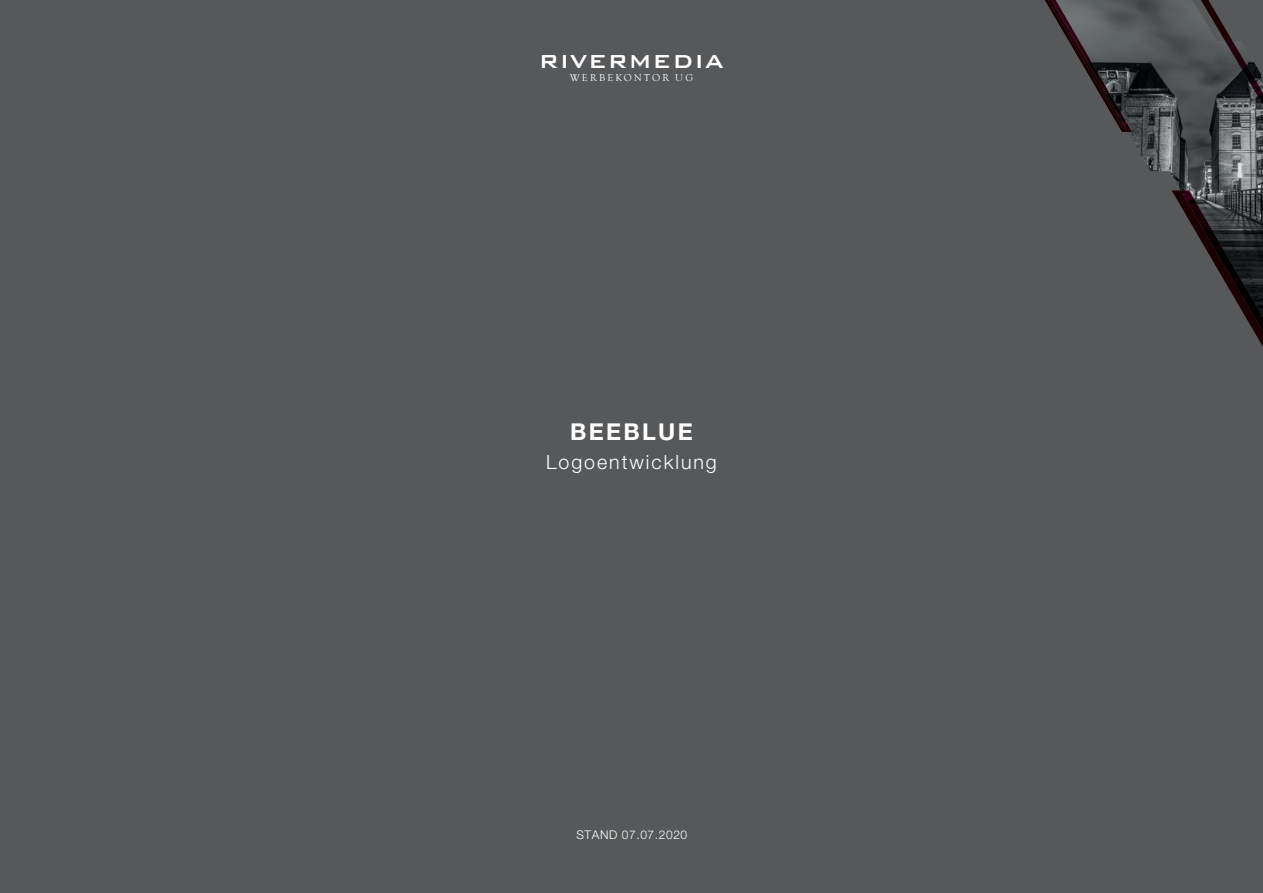
<style>
.page{position:relative;width:1263px;height:893px;background:#fff}
.page>*{position:absolute;margin:0;border:0;box-sizing:border-box;transform-origin:0 0}
.t1{font:500 25.05px "Bank Gothic BT";letter-spacing:.03em;color:#fff}
.t2{font:700 23.25px "Helvetica Neue LT Std";letter-spacing:.1em;color:#fff}
.t3{font:300 19.65px "Helvetica Neue LT Std";letter-spacing:.1em;color:#fff}
.t4{font:300 12px "Helvetica Neue LT Std";letter-spacing:.05em;color:#fff}
.t5{font:10.35px "Goudy Old Style T";letter-spacing:.21em;color:#fff}
</style>
<div class="page">
<div style="left:1px;top:0;width:1262px;height:893px;background:#57585a"></div>
<img style="left:1128px;top:0;width:135px;height:190px">
<svg style="left:1201px;top:0;width:31px;height:41px"></svg>
<img style="left:1225px;top:41px;width:38px;height:64px">
<svg style="left:1045px;top:0;width:7px;height:12px"></svg>
<img style="left:1052px;top:0;width:80px;height:132px">
<svg style="left:1172px;top:190px;width:91px;height:157px"></svg>
<img style="left:1180px;top:190px;width:83px;height:142px">
<h1 class="t1" style="left:539px;top:48px;width:187px">RIVERMEDIA</h1>
<p class="t5" style="left:570px;top:72px;width:125px">WERBEKONTOR UG</p>
<h2 class="t2" style="left:570px;top:418px;width:124px">BEEBLUE</h2>
<h3 class="t3" style="left:546px;top:450px;width:172px">Logoentwicklung</h3>
<p class="t4" style="left:576px;top:827px;width:112px">STAND 07.07.2020</p>
</div>
